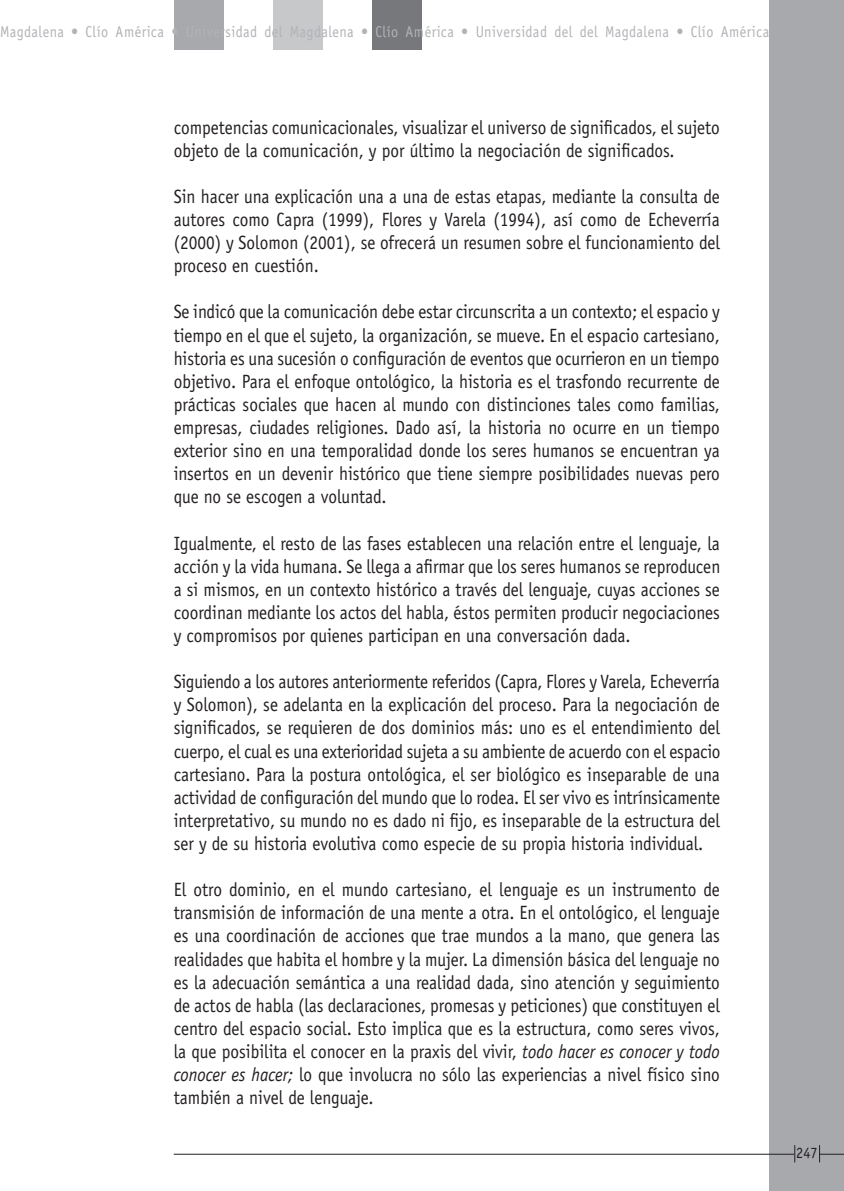
<style>
.page{position:relative;width:844px;height:1191px;background:#fff}
.page>*{position:absolute;margin:0;border:0;box-sizing:border-box;transform-origin:0 0}
.C__de_texto{font:19.25px/23.1px "Officina Sans";color:#231f20;text-align:justify;scale:.9 1}
.t1{font:15.75px "Officina Sans";letter-spacing:.035em;color:#b2b3b7;scale:.9 1}
.t2{font:15.75px "Officina Sans";color:#231f20;scale:.9 1}
.s1{font-style:italic}
</style>
<div class="page">
<div style="left:769px;top:0;width:74px;height:1191px;background:#a8a9ad"></div>
<hr style="left:174px;top:1153px;width:620px;height:1px;background:#231f20">
<div style="left:174px;top:0;width:49px;height:50px;background:#a8a9ad"></div>
<div style="left:372px;top:0;width:50px;height:50px;background:#76787b"></div>
<div style="left:273px;top:0;width:49px;height:50px;background:#c7c8ca"></div>
<svg style="left:794px;top:1145px;width:1px;height:17px"></svg>
<svg style="left:819px;top:1145px;width:24px;height:17px"></svg>
<p class="t1" style="left:0;top:22px;width:856px">Magdalena • Clío América • Universidad del Magdalena • Clío América • Universidad del del Magdalena • Clío América</p>
<p class="C__de_texto" style="left:174px;top:115px;width:608px">competencias comunicacionales, visualizar el universo de significados, el sujeto objeto de la comunicación, y por último la negociación de significados.</p>
<p class="C__de_texto" style="left:174px;top:185px;width:608px">Sin hacer una explicación una a una de estas etapas, mediante la consulta de autores como Capra (1999), Flores y Varela (1994), así como de Echeverría (2000) y Solomon (2001), se ofrecerá un resumen sobre el funcionamiento del proceso en cuestión.</p>
<p class="C__de_texto" style="left:174px;top:300px;width:608px">Se indicó que la comunicación debe estar circunscrita a un contexto; el espacio y tiempo en el que el sujeto, la organización, se mueve. En el espacio cartesiano, historia es una sucesión o configuración de eventos que ocurrieron en un tiempo objetivo. Para el enfoque ontológico, la historia es el trasfondo recurrente de prácticas sociales que hacen al mundo con distinciones tales como familias, empresas, ciudades religiones. Dado así, la historia no ocurre en un tiempo exterior sino en una temporalidad donde los seres humanos se encuentran ya insertos en un devenir histórico que tiene siempre posibilidades nuevas pero que no se escogen a voluntad.</p>
<p class="C__de_texto" style="left:174px;top:531px;width:608px">Igualmente, el resto de las fases establecen una relación entre el lenguaje, la acción y la vida humana. Se llega a afirmar que los seres humanos se reproducen a si mismos, en un contexto histórico a través del lenguaje, cuyas acciones se coordinan mediante los actos del habla, éstos permiten producir negociaciones y compromisos por quienes participan en una conversación dada.</p>
<p class="C__de_texto" style="left:174px;top:670px;width:608px">Siguiendo a los autores anteriormente referidos (Capra, Flores y Varela, Echeverría y Solomon), se adelanta en la explicación del proceso. Para la negociación de significados, se requieren de dos dominios más: uno es el entendimiento del cuerpo, el cual es una exterioridad sujeta a su ambiente de acuerdo con el espacio cartesiano. Para la postura ontológica, el ser biológico es inseparable de una actividad de configuración del mundo que lo rodea. El ser vivo es intrínsicamente interpretativo, su mundo no es dado ni fijo, es inseparable de la estructura del ser y de su historia evolutiva como especie de su propia historia individual.</p>
<p class="C__de_texto" style="left:174px;top:878px;width:608px">El otro dominio, en el mundo cartesiano, el lenguaje es un instrumento de transmisión de información de una mente a otra. En el ontológico, el lenguaje es una coordinación de acciones que trae mundos a la mano, que genera las realidades que habita el hombre y la mujer. La dimensión básica del lenguaje no es la adecuación semántica a una realidad dada, sino atención y seguimiento de actos de habla (las declaraciones, promesas y peticiones) que constituyen el centro del espacio social. Esto implica que es la estructura, como seres vivos, la que posibilita el conocer en la praxis del vivir, <span class="s1">todo hacer es conocer y todo conocer es hacer;</span> lo que involucra no sólo las experiencias a nivel físico sino también a nivel de lenguaje.</p>
<p class="t2" style="left:796px;top:1143px;width:25px">247</p>
</div>
